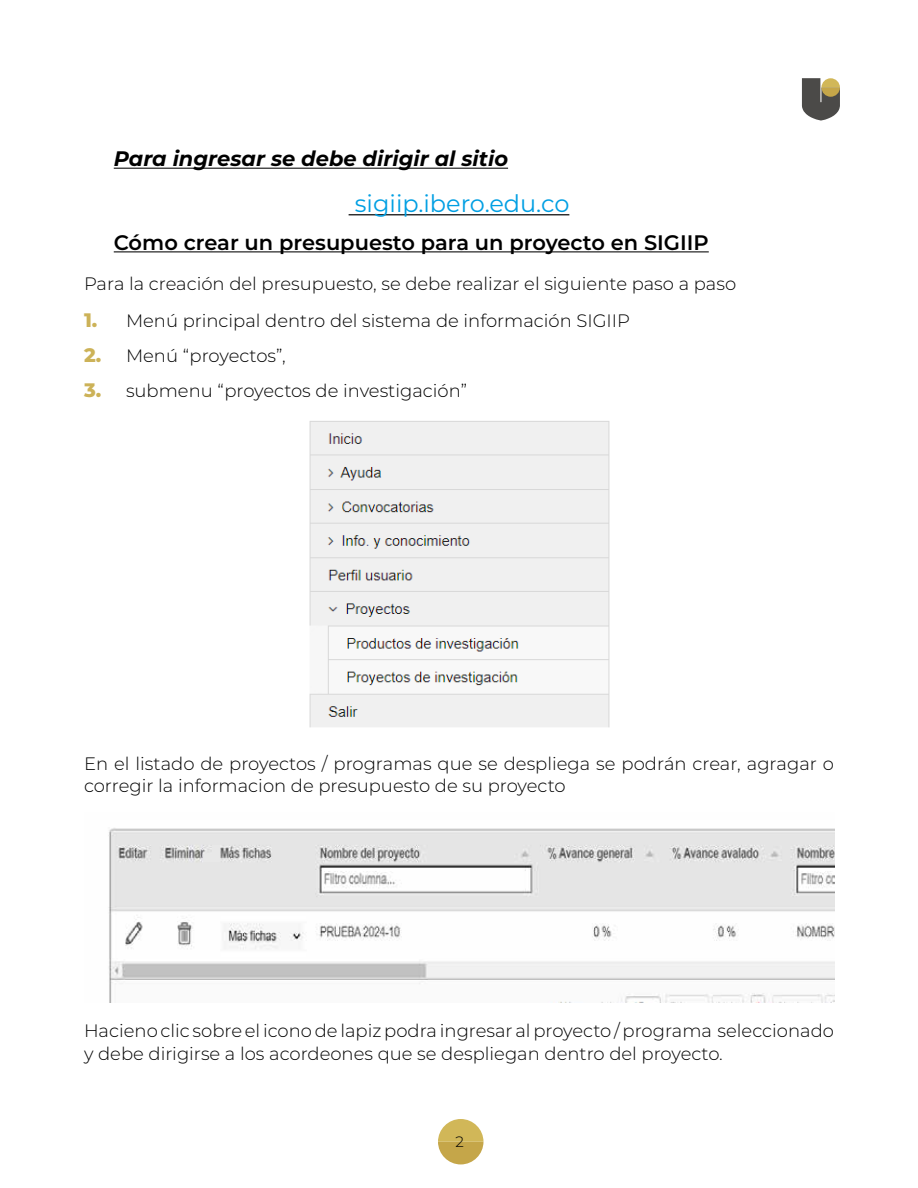
<style>
.page{position:relative;width:918px;height:1188px;background:#fff}
.page>*{position:absolute;margin:0;border:0;box-sizing:border-box;transform-origin:0 0}
.t1{font:24px "Montserrat";color:#009fe3}
.t2{font:600 21px "Montserrat";color:#000}
.t3{font:italic 700 21px "Montserrat";color:#000}
.t4{font:300 18px/22.5px "Montserrat";color:#000}
.t5{font:300 15px "Montserrat";color:#000}
.s1{font-weight:800;font-size:19.5px;color:#ccb258}
</style>
<div class="page">
<svg style="left:438px;top:1119px;width:45px;height:45px"></svg>
<svg style="left:802px;top:78px;width:38px;height:43px;background:#7a7464"></svg>
<hr style="left:114px;top:168px;width:394px;height:1px;background:#000">
<hr style="left:349px;top:214px;width:220px;height:1px;background:#000">
<hr style="left:114px;top:251px;width:595px;height:1px;background:#000">
<img style="left:309px;top:421px;width:301px;height:307px">
<img style="left:108px;top:828px;width:726px;height:174px">
<p class="t3" style="left:114px;top:143px;width:396px">Para ingresar se debe dirigir al sitio</p>
<h1 class="t1" style="left:355px;top:187px;width:216px">sigiip.ibero.edu.co</h1>
<p class="t2" style="left:114px;top:227px;width:597px">Cómo crear un presupuesto para un proyecto en SIGIIP</p>
<p class="t4" style="left:84px;top:272px;width:654px">Para la creación del presupuesto, se debe realizar el siguiente paso a paso</p>
<p class="t4" style="left:84px;top:308px;width:548px"><span class="s1">1.</span> Menú principal dentro del sistema de información SIGIIP</p>
<p class="t4" style="left:84px;top:344px;width:203px"><span class="s1">2.</span> Menú “proyectos”,</p>
<p class="t4" style="left:84px;top:379px;width:385px"><span class="s1">3.</span> submenu “proyectos de investigación”</p>
<p class="t4" style="left:84px;top:752px;width:752px">En el listado de proyectos / programas que se despliega se podrán crear, agragar o corregir la informacion de presupuesto de su proyecto</p>
<p class="t4" style="left:84px;top:1019px;width:752px">Hacieno clic sobre el icono de lapiz podra ingresar al proyecto / programa seleccionado y debe dirigirse a los acordeones que se despliegan dentro del proyecto.</p>
<p class="t5" style="left:456px;top:1132px;width:10px">2</p>
</div>
